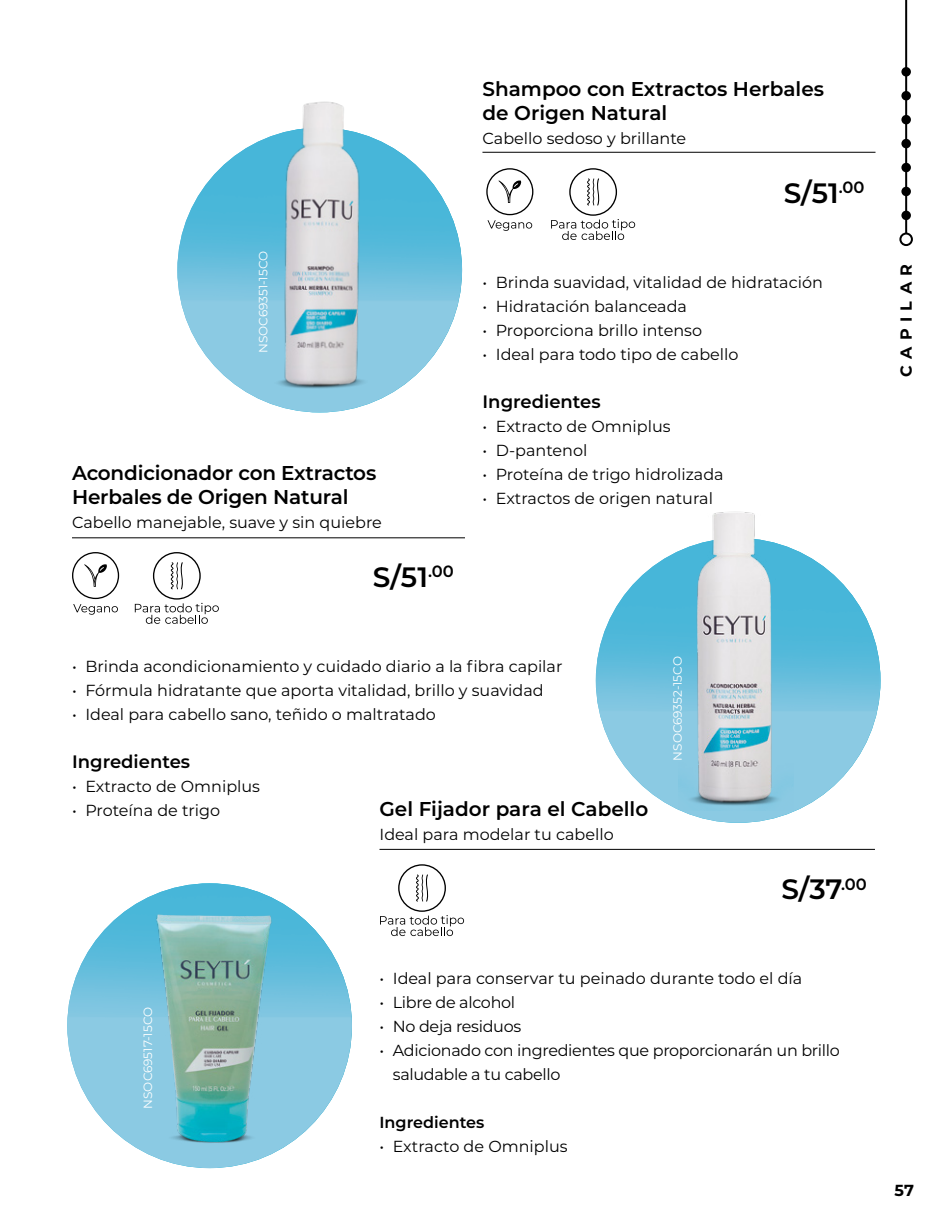
<style>
.page{position:relative;width:947px;height:1219px;background:#fff}
.page>*{position:absolute;margin:0;border:0;box-sizing:border-box;transform-origin:0 0}
.t1{font:600 28px "Montserrat";color:#000}
.t2{font:600 20px/24px "Montserrat";letter-spacing:-.005em;color:#000}
.t3{font:600 18px "Montserrat";color:#000}
.t4{font:16px "Montserrat";color:#000}
.t5{font:16px/24px "Montserrat";letter-spacing:-.02em;color:#000}
.t6{font:600 16px "Montserrat";color:#000}
.t7{font:700 16px "Montserrat";letter-spacing:.39em;color:#000}
.t8{font:12px "Montserrat";color:#fff}
.t9{font:12px "Montserrat";color:#000}
</style>
<div class="page">
<hr style="left:379px;top:849px;width:496px;height:1px;background:#000">
<hr style="left:72px;top:537px;width:393px;height:1px;background:#000">
<hr style="left:482px;top:152px;width:393px;height:1px;background:#000">
<img style="left:67px;top:883px;width:285px;height:285px;border-radius:142px">
<img style="left:104px;top:894px;width:184px;height:271px">
<img style="left:177px;top:128px;width:285px;height:284px;border-radius:142px">
<img style="left:257px;top:101px;width:117px;height:288px">
<img style="left:596px;top:538px;width:284px;height:285px;border-radius:142px">
<img style="left:678px;top:511px;width:115px;height:299px">
<svg style="left:486px;top:168px;width:47px;height:63px"></svg>
<svg style="left:72px;top:552px;width:47px;height:63px"></svg>
<svg style="left:551px;top:168px;width:84px;height:72px"></svg>
<svg style="left:135px;top:552px;width:84px;height:72px"></svg>
<svg style="left:380px;top:864px;width:84px;height:72px"></svg>
<hr style="left:905px;top:0;width:2px;height:240px;background:#000">
<svg style="left:901px;top:67px;width:10px;height:10px"></svg>
<div style="left:901px;top:115px;width:10px;height:9px;background:#000;border-radius:50%"></div>
<div style="left:901px;top:139px;width:10px;height:9px;background:#000;border-radius:50%"></div>
<div style="left:901px;top:163px;width:10px;height:9px;background:#000;border-radius:50%"></div>
<div style="left:901px;top:187px;width:10px;height:9px;background:#000;border-radius:50%"></div>
<div style="left:901px;top:211px;width:10px;height:9px;background:#000;border-radius:50%"></div>
<div style="left:900px;top:234px;width:12px;height:11px;background:#fff;border-radius:50%"></div>
<div style="left:899px;top:233px;width:14px;height:13px;border:2px solid #000;border-radius:50%"></div>
<div style="left:901px;top:91px;width:10px;height:9px;background:#000;border-radius:50%"></div>
<p class="t8" style="left:255px;top:353px;width:103px;rotate:-90deg">NSOC69351-15CO</p>
<p class="t2" style="left:72px;top:460px;width:306px">Acondicionador con Extractos<br>Herbales de Origen Natural</p>
<p class="t4" style="left:72px;top:511px;width:311px">Cabello manejable, suave y sin quiebre</p>
<h1 class="t1" style="left:373px;top:557px;width:82px">S/51<sup>.00</sup></h1>
<p class="t9" style="left:408px;top:563px;width:59px">19 puntos</p>
<p class="t2" style="left:482px;top:76px;width:343px">Shampoo con Extractos Herbales de Origen Natural</p>
<p class="t4" style="left:482px;top:127px;width:205px">Cabello sedoso y brillante</p>
<h1 class="t1" style="left:784px;top:173px;width:82px">S/51<sup>.00</sup></h1>
<p class="t9" style="left:818px;top:179px;width:59px">19 puntos</p>
<p class="t4" style="left:482px;top:271px;width:342px">• Brinda suavidad, vitalidad de hidratación</p>
<p class="t4" style="left:482px;top:295px;width:206px">• Hidratación balanceada</p>
<p class="t4" style="left:482px;top:319px;width:221px">• Proporciona brillo intenso</p>
<p class="t4" style="left:482px;top:343px;width:257px">• Ideal para todo tipo de cabello</p>
<p class="t3" style="left:482px;top:389px;width:120px">Ingredientes</p>
<p class="t4" style="left:482px;top:415px;width:190px">• Extracto de Omniplus</p>
<p class="t4" style="left:482px;top:439px;width:106px">• D-pantenol</p>
<p class="t4" style="left:482px;top:463px;width:243px">• Proteína de trigo hidrolizada</p>
<p class="t4" style="left:482px;top:487px;width:232px">• Extractos de origen natural</p>
<p class="t7" style="left:895px;top:377px;width:114px;rotate:-90deg">CAPILAR</p>
<p class="t4" style="left:72px;top:655px;width:492px">• Brinda acondicionamiento y cuidado diario a la fibra capilar</p>
<p class="t4" style="left:72px;top:679px;width:473px">• Fórmula hidratante que aporta vitalidad, brillo y suavidad</p>
<p class="t4" style="left:72px;top:703px;width:365px">• Ideal para cabello sano, teñido o maltratado</p>
<p class="t3" style="left:72px;top:749px;width:120px">Ingredientes</p>
<p class="t4" style="left:72px;top:775px;width:190px">• Extracto de Omniplus</p>
<p class="t4" style="left:72px;top:799px;width:150px">• Proteína de trigo</p>
<p class="t2" style="left:379px;top:796px;width:270px">Gel Fijador para el Cabello</p>
<p class="t4" style="left:379px;top:823px;width:236px">Ideal para modelar tu cabello</p>
<p class="t8" style="left:669px;top:761px;width:106px;rotate:-90deg">NSOC69352-15CO</p>
<h1 class="t1" style="left:781px;top:870px;width:87px">S/37<sup>.00</sup></h1>
<p class="t9" style="left:817px;top:875px;width:59px">14 puntos</p>
<p class="t8" style="left:140px;top:1109px;width:103px;rotate:-90deg">NSOC69517-15CO</p>
<p class="t4" style="left:379px;top:967px;width:424px">• Ideal para conservar tu peinado durante todo el día</p>
<p class="t5" style="left:379px;top:990px;width:137px">• Libre de alcohol</p>
<p class="t5" style="left:379px;top:1014px;width:143px">• No deja residuos</p>
<p class="t5" style="left:393px;top:1038px;width:448px;text-indent:-13px">• Adicionado con ingredientes que proporcionarán un brillo saludable a tu cabello</p>
<p class="t6" style="left:379px;top:1111px;width:106px">Ingredientes</p>
<p class="t4" style="left:379px;top:1135px;width:190px">• Extracto de Omniplus</p>
<p class="t7" style="left:894px;top:1178px;width:21px">57</p>
</div>
